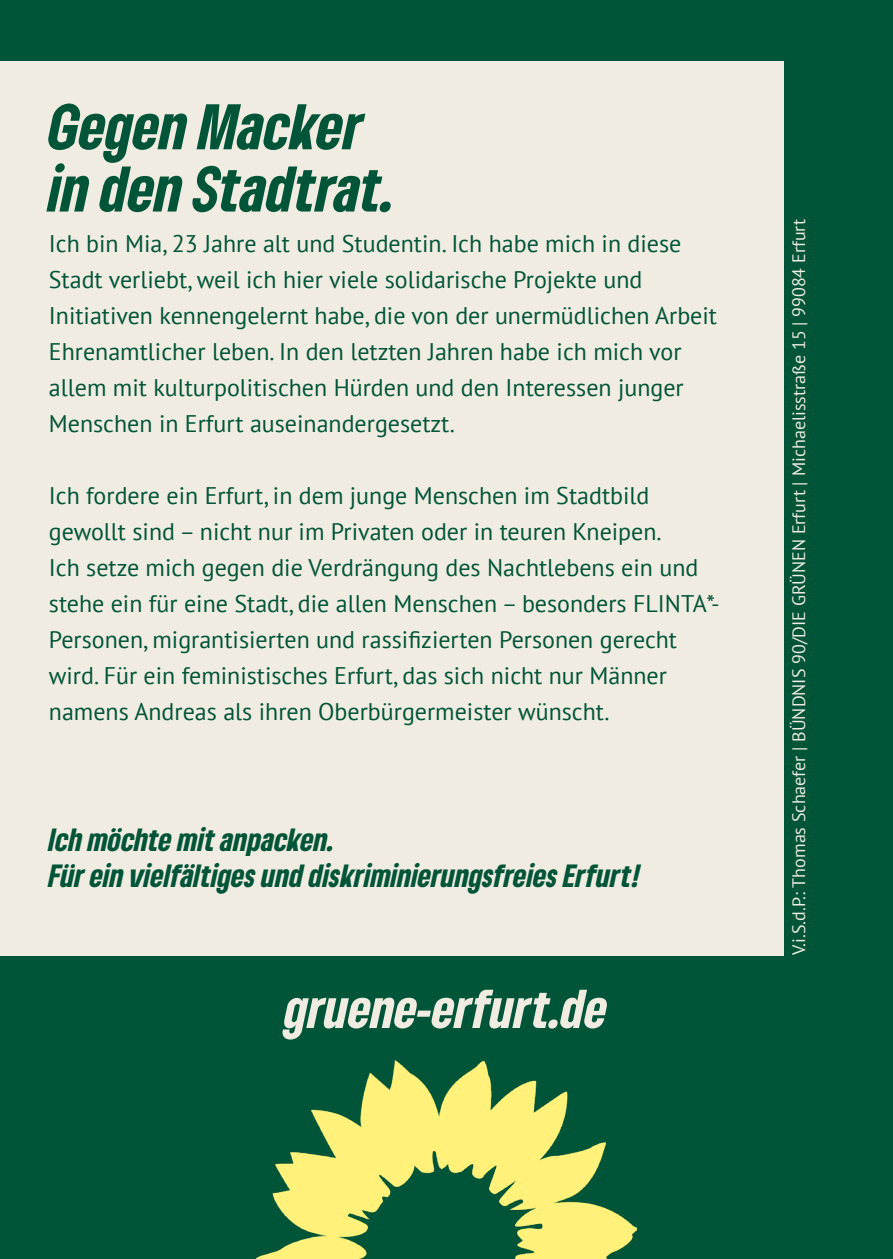
<style>
.page{position:relative;width:893px;height:1259px;background:#005437}
.page>*{position:absolute;margin:0;border:0;box-sizing:border-box;transform-origin:0 0}
.t1{font:italic 900 condensed 60px "Gruene Type";color:#005437}
.t2{font:italic 900 condensed 51px "Gruene Type";color:#f1ece2}
.t3{font:italic 900 condensed 30px "Gruene Type";color:#005437}
.copy_9_12_tanne{font:24px/36px "PT Sans";color:#005437}
.t4{font:18px "PT Sans";color:#f1ece2}
</style>
<div class="page">
<div style="left:0;top:61px;width:783px;height:894px;background:#f1ece2"></div>
<img style="left:256px;top:1060px;width:381px;height:199px">
<p class="t1" style="left:49px;top:87px;width:316px">Gegen Macker</p>
<p class="t1" style="left:49px;top:149px;width:349px">in den Stadtrat.</p>
<p class="copy_9_12_tanne" style="left:49px;top:225px;width:634px">Ich bin Mia, 23 Jahre alt und Studentin. Ich habe mich in diese<br>Stadt verliebt, weil ich hier viele solidarische Projekte und</p>
<p class="copy_9_12_tanne" style="left:49px;top:297px;width:670px">Initiativen kennengelernt habe, die von der unermüdlichen Arbeit<br>Ehrenamtlicher leben. In den letzten Jahren habe ich mich vor</p>
<p class="copy_9_12_tanne" style="left:49px;top:369px;width:636px">allem mit kulturpolitischen Hürden und den Interessen junger<br>Menschen in Erfurt auseinandergesetzt.</p>
<p class="copy_9_12_tanne" style="left:49px;top:477px;width:602px">Ich fordere ein Erfurt, in dem junge Menschen im Stadtbild</p>
<p class="copy_9_12_tanne" style="left:49px;top:513px;width:614px">gewollt sind – nicht nur im Privaten oder in teuren Kneipen.</p>
<p class="copy_9_12_tanne" style="left:49px;top:549px;width:672px">Ich setze mich gegen die Verdrängung des Nachtlebens ein und stehe ein für eine Stadt, die allen Menschen – besonders FLINTA*- Personen, migrantisierten und rassifizierten Personen gerecht wird. Für ein feministisches Erfurt, das sich nicht nur Männer</p>
<p class="copy_9_12_tanne" style="left:49px;top:693px;width:562px">namens Andreas als ihren Oberbürgermeister wünscht.</p>
<p class="t3" style="left:49px;top:819px;width:288px">Ich möchte mit anpacken.</p>
<p class="t3" style="left:49px;top:855px;width:593px">Für ein vielfältiges und diskriminierungsfreies Erfurt!</p>
<p class="t2" style="left:285px;top:975px;width:324px">gruene-erfurt.de</p>
<p class="t4" style="left:787px;top:955px;width:738px;rotate:-90deg">V.i.S.d.P.: Thomas Schaefer | BÜNDNIS 90/DIE GRÜNEN Erfurt | Michaelisstraße 15 | 99084 Erfurt</p>
</div>
